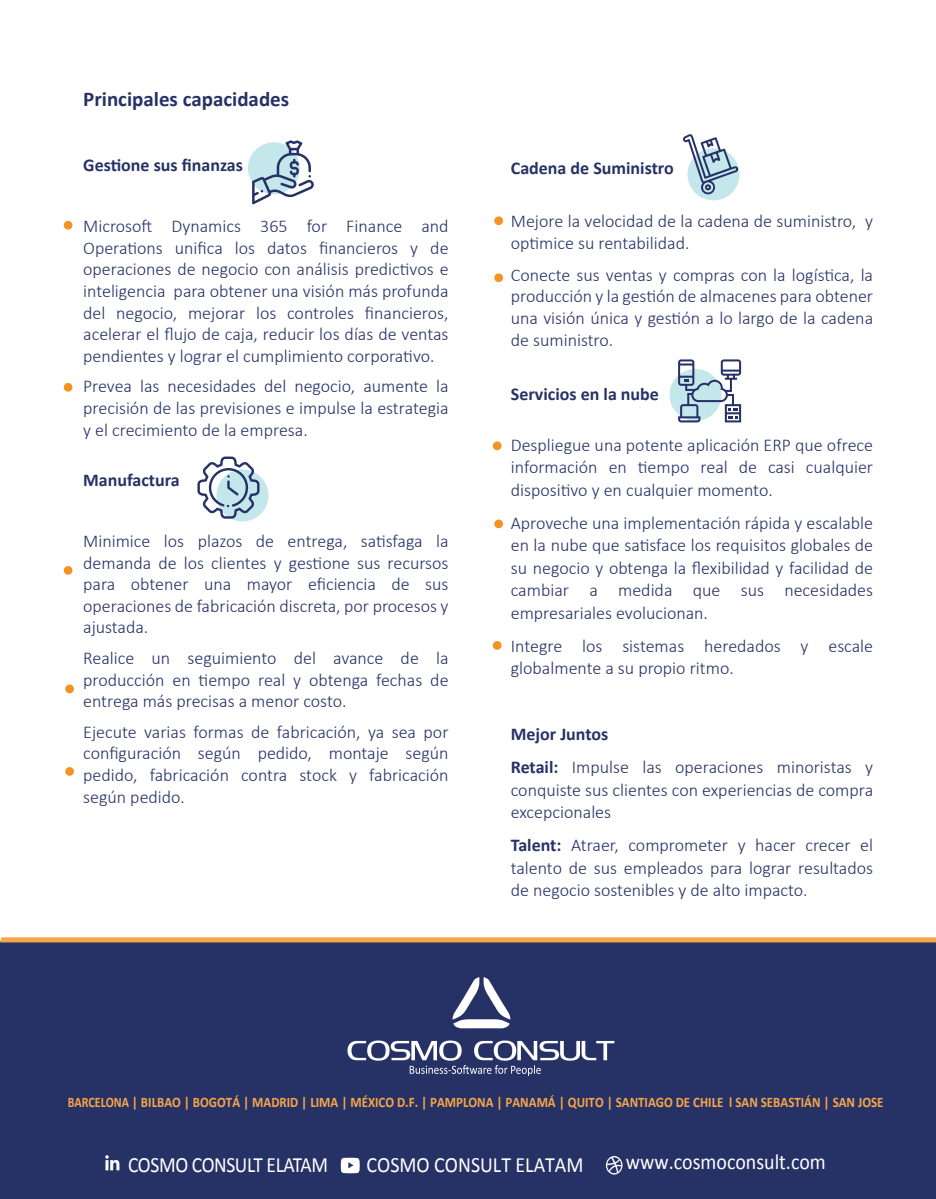
<style>
.page{position:relative;width:936px;height:1199px;background:#fff}
.page>*{position:absolute;margin:0;border:0;box-sizing:border-box;transform-origin:0 0}
.t1{font:21.9px "Calibri";color:#fff;scale:.91 1}
.t2{font:21.9px "Calibri";letter-spacing:-.02em;color:#fff;scale:.89 1}
.t3{font:700 21px "Calibri";color:#263166}
.t4{font:300 18px/21.6px "Calibri";color:#263166;text-align:justify}
.t5{font:700 18px "Calibri";color:#263166}
.t6{font:700 14.55px "Calibri";color:#f6a648;scale:.83 1}
.s1{font-weight:700}
</style>
<div class="page">
<svg style="left:248px;top:142px;width:52px;height:52px"></svg>
<svg style="left:669px;top:369px;width:52px;height:52px"></svg>
<div style="left:216px;top:469px;width:52px;height:52px;background:#c3e7eb;border-radius:50%"></div>
<div style="left:64px;top:221px;width:8px;height:9px;background:#f39323;border-radius:50%"></div>
<div style="left:64px;top:383px;width:8px;height:9px;background:#f39323;border-radius:50%"></div>
<div style="left:494px;top:216px;width:9px;height:9px;background:#f39323;border-radius:50%"></div>
<div style="left:494px;top:273px;width:9px;height:9px;background:#f39323;border-radius:50%"></div>
<div style="left:494px;top:519px;width:9px;height:9px;background:#f39323;border-radius:50%"></div>
<div style="left:65px;top:767px;width:9px;height:9px;background:#f39323;border-radius:50%"></div>
<div style="left:64px;top:566px;width:8px;height:9px;background:#f39323;border-radius:50%"></div>
<svg style="left:252px;top:140px;width:62px;height:64px"></svg>
<svg style="left:197px;top:456px;width:62px;height:63px"></svg>
<div style="left:65px;top:684px;width:9px;height:9px;background:#f39323;border-radius:50%"></div>
<div style="left:493px;top:641px;width:8px;height:9px;background:#f39323;border-radius:50%"></div>
<svg style="left:683px;top:134px;width:56px;height:66px"></svg>
<svg style="left:678px;top:359px;width:63px;height:63px"></svg>
<div style="left:493px;top:441px;width:8px;height:9px;background:#f39323;border-radius:50%"></div>
<div style="left:0;top:941px;width:936px;height:258px;background:#263166"></div>
<svg style="left:452px;top:977px;width:59px;height:51px"></svg>
<svg style="left:347px;top:1040px;width:267px;height:36px"></svg>
<svg style="left:0;top:937px;width:936px;height:5px;background:#f6ab54"></svg>
<svg style="left:105px;top:1155px;width:14px;height:15px"></svg>
<svg style="left:606px;top:1156px;width:16px;height:18px"></svg>
<svg style="left:341px;top:1157px;width:19px;height:16px"></svg>
<p class="t3" style="left:83px;top:84px;width:208px">Principales capacidades</p>
<p class="t5" style="left:83px;top:152px;width:161px">Gestione sus finanzas</p>
<p class="t4" style="left:83px;top:215px;width:367px">Microsoft Dynamics 365 for Finance and Operations unifica los datos financieros y de operaciones de negocio con análisis predictivos e inteligencia para obtener una visión más profunda del negocio, mejorar los controles financieros, acelerar el flujo de caja, reducir los días de ventas pendientes y lograr el cumplimiento corporativo.</p>
<p class="t4" style="left:83px;top:375px;width:367px">Prevea las necesidades del negocio, aumente la precisión de las previsiones e impulse la estrategia y el crecimiento de la empresa.</p>
<p class="t5" style="left:83px;top:467px;width:98px">Manufactura</p>
<p class="t4" style="left:83px;top:530px;width:367px">Minimice los plazos de entrega, satisfaga la demanda de los clientes y gestione sus recursos para obtener una mayor eficiencia de sus operaciones de fabricación discreta, por procesos y ajustada.</p>
<p class="t4" style="left:83px;top:647px;width:367px">Realice un seguimiento del avance de la producción en tiempo real y obtenga fechas de entrega más precisas a menor costo.</p>
<p class="t4" style="left:83px;top:721px;width:367px">Ejecute varias formas de fabricación, ya sea por configuración según pedido, montaje según pedido, fabricación contra stock y fabricación según pedido.</p>
<p class="t5" style="left:511px;top:155px;width:164px">Cadena de Suministro</p>
<p class="t4" style="left:511px;top:210px;width:364px">Mejore la velocidad de la cadena de suministro, y optimice su rentabilidad.</p>
<p class="t4" style="left:511px;top:264px;width:364px">Conecte sus ventas y compras con la logística, la producción y la gestión de almacenes para obtener una visión única y gestión a lo largo de la cadena de suministro.</p>
<p class="t5" style="left:511px;top:381px;width:150px">Servicios en la nube</p>
<p class="t4" style="left:511px;top:433px;width:364px;line-height:22.5px">Despliegue una potente aplicación ERP que ofrece información en tiempo real de casi cualquier dispositivo y en cualquier momento.</p>
<p class="t4" style="left:511px;top:511px;width:364px;line-height:22.5px">Aproveche una implementación rápida y escalable en la nube que satisface los requisitos globales de su negocio y obtenga la flexibilidad y facilidad de cambiar a medida que sus necesidades empresariales evolucionan.</p>
<p class="t4" style="left:511px;top:634px;width:364px;line-height:22.5px">Integre los sistemas heredados y escale globalmente a su propio ritmo.</p>
<p class="t4" style="left:511px;top:717px;width:364px;line-height:33px"><span class="s1">Mejor Juntos<br>Retail:</span> Impulse las operaciones minoristas y</p>
<p class="t4" style="left:511px;top:778px;width:364px;line-height:22.5px">conquiste sus clientes con experiencias de compra excepcionales</p>
<p class="t4" style="left:511px;top:834px;width:364px;line-height:22.5px"><span class="s1">Talent:</span> Atraer, comprometer y hacer crecer el talento de sus empleados para lograr resultados de negocio sostenibles y de alto impacto.</p>
<p class="t6" style="left:68px;top:1092px;width:984px">BARCELONA | BILBAO | BOGOTÁ | MADRID | LIMA | MÉXICO D.F. | PAMPLONA | PANAMÁ | QUITO | SANTIAGO DE CHILE l SAN SEBASTIÁN | SAN JOSE</p>
<p class="t2" style="left:128px;top:1151px;width:226px">COSMO CONSULT ELATAM</p>
<p class="t1" style="left:366px;top:1151px;width:240px">COSMO CONSULT ELATAM</p>
<p class="t1" style="left:626px;top:1148px;width:221px">www.cosmoconsult.com</p>
</div>
